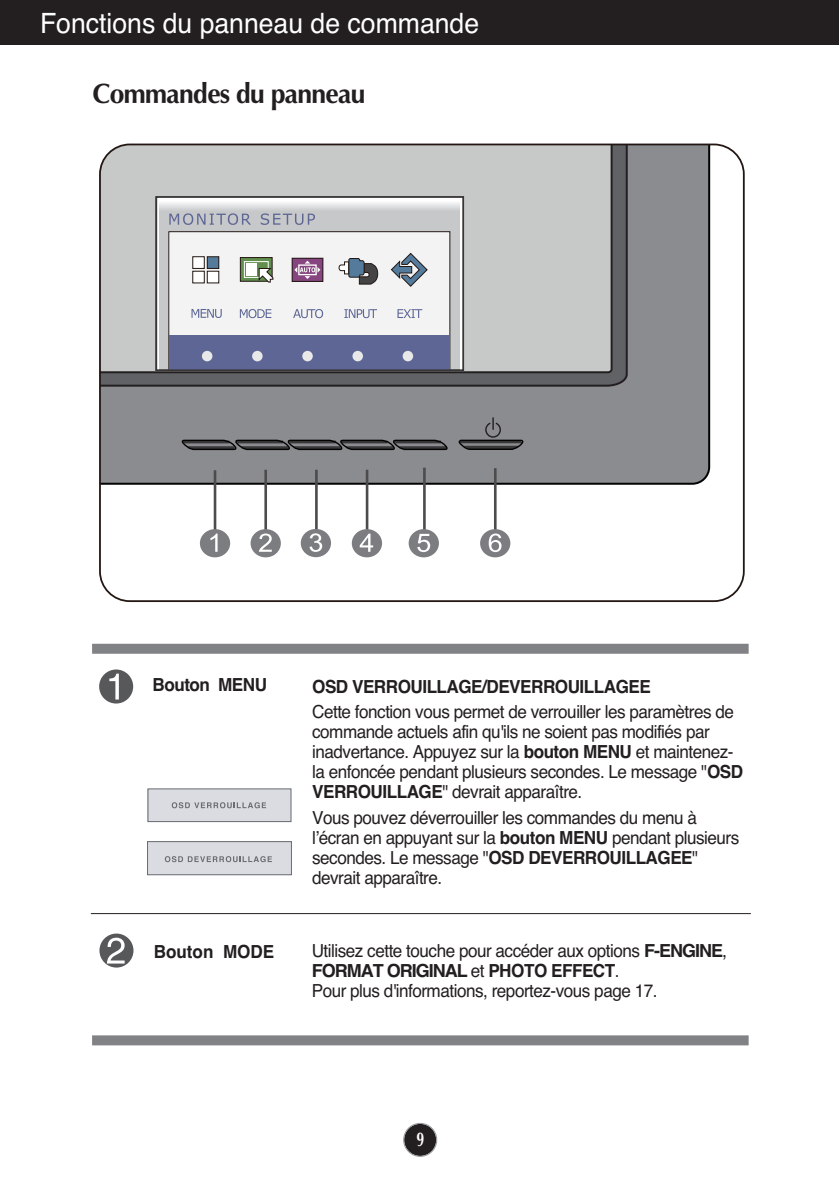
<style>
.page{position:relative;width:839px;height:1189px;background:#fff}
.page>*{position:absolute;margin:0;border:0;box-sizing:border-box;transform-origin:0 0}
.t1{font:28px "Helvetica";color:#fff;scale:.95 1}
.t2{font:700 28px "Optima";letter-spacing:-.03em;color:#231f20;scale:.95 1}
.t3{font:700 20px "Optima";color:#fff;scale:.7 1}
.t4{font:18px/20px "Helvetica";letter-spacing:-.03em;color:#231f20;scale:.95 1}
.t5{font:700 18px "Helvetica";letter-spacing:-.03em;color:#231f20;scale:.95 1}
.t6{font:700 18px "Helvetica";color:#231f20;scale:.95 1}
.s1{font-weight:700}
</style>
<div class="page">
<div style="left:404px;top:1124px;width:32px;height:32px;background:#231f20;border-radius:50%"></div>
<div style="left:403px;top:1123px;width:34px;height:34px;border:1px solid #939598;border-radius:50%"></div>
<div style="left:0;top:0;width:839px;height:45px;background:#231f20"></div>
<hr style="left:91px;top:913px;width:660px;height:1px;background:#231f20">
<div style="left:99px;top:933px;width:34px;height:34px;background:#57585a;border-radius:50%"></div>
<svg style="left:107px;top:937px;width:18px;height:26px"></svg>
<div style="left:99px;top:669px;width:34px;height:34px;background:#57585a;border-radius:50%"></div>
<svg style="left:109px;top:673px;width:10px;height:26px"></svg>
<div style="left:92px;top:644px;width:656px;height:10px;background:#808285"></div>
<div style="left:92px;top:1035px;width:656px;height:10px;background:#808285"></div>
<div style="left:148px;top:789px;width:143px;height:32px;background:#dadce2"></div>
<div style="left:147px;top:788px;width:144px;height:34px;border:1px solid #656c70"></div>
<div style="left:147px;top:841px;width:144px;height:33px;background:#dadce2"></div>
<div style="left:147px;top:841px;width:145px;height:34px;border:1px solid #656c70"></div>
<svg style="left:172px;top:802px;width:94px;height:6px"></svg>
<svg style="left:165px;top:856px;width:107px;height:6px"></svg>
<svg style="left:99px;top:143px;width:645px;height:459px"></svg>
<hr style="left:214px;top:470px;width:2px;height:78px;background:#4d4b4b">
<div style="left:200px;top:529px;width:30px;height:28px;background:#7c7d81;border-radius:50%"></div>
<svg style="left:210px;top:533px;width:7px;height:19px"></svg>
<hr style="left:494px;top:468px;width:2px;height:77px;background:#4d4b4b">
<hr style="left:423px;top:468px;width:3px;height:73px;background:#4d4b4b">
<hr style="left:264px;top:470px;width:3px;height:67px;background:#4d4b4b">
<hr style="left:315px;top:470px;width:3px;height:67px;background:#4d4b4b">
<hr style="left:366px;top:470px;width:2px;height:67px;background:#4d4b4b">
<div style="left:250px;top:529px;width:31px;height:28px;background:#7c7d81;border-radius:50%"></div>
<svg style="left:259px;top:533px;width:13px;height:19px"></svg>
<div style="left:301px;top:529px;width:30px;height:28px;background:#7c7d81;border-radius:50%"></div>
<svg style="left:309px;top:533px;width:13px;height:19px"></svg>
<div style="left:408px;top:529px;width:31px;height:28px;background:#7c7d81;border-radius:50%"></div>
<svg style="left:417px;top:534px;width:13px;height:18px"></svg>
<div style="left:480px;top:529px;width:30px;height:28px;background:#7c7d81;border-radius:50%"></div>
<svg style="left:488px;top:533px;width:13px;height:19px"></svg>
<div style="left:352px;top:529px;width:30px;height:28px;background:#7c7d81;border-radius:50%"></div>
<svg style="left:360px;top:533px;width:13px;height:19px"></svg>
<div style="left:156px;top:197px;width:307px;height:173px;background:#c7c8ca"></div>
<svg style="left:159px;top:199px;width:301px;height:10px;background:#ececed"></svg>
<hr style="left:156px;top:198px;width:3px;height:172px;background:#fff">
<hr style="left:460px;top:197px;width:3px;height:173px;background:#fff">
<div style="left:169px;top:232px;width:281px;height:138px;background:#f3f3f3"></div>
<div style="left:168px;top:231px;width:282px;height:139px;border:1px solid #221713"></div>
<svg style="left:169px;top:213px;width:82px;height:12px"></svg>
<svg style="left:261px;top:213px;width:54px;height:12px"></svg>
<div style="left:193px;top:257px;width:11px;height:11px;background:#fff"></div>
<div style="left:192px;top:256px;width:13px;height:13px;border:1px solid #221713"></div>
<div style="left:207px;top:257px;width:12px;height:11px;background:#547b9c"></div>
<div style="left:207px;top:256px;width:12px;height:13px;border:1px solid #221713"></div>
<div style="left:193px;top:271px;width:11px;height:12px;background:#fff"></div>
<div style="left:192px;top:271px;width:13px;height:12px;border:1px solid #221713"></div>
<div style="left:207px;top:271px;width:12px;height:12px;background:#fff"></div>
<div style="left:207px;top:271px;width:12px;height:12px;border:1px solid #221713"></div>
<svg style="left:239px;top:257px;width:35px;height:26px"></svg>
<div style="left:246px;top:263px;width:11px;height:13px;background:#fff"></div>
<div style="left:292px;top:258px;width:31px;height:23px;background:#86457f"></div>
<div style="left:292px;top:258px;width:31px;height:24px;border:1px solid #221713"></div>
<svg style="left:294px;top:261px;width:26px;height:18px"></svg>
<svg style="left:338px;top:258px;width:40px;height:27px"></svg>
<svg style="left:390px;top:252px;width:38px;height:35px"></svg>
<svg style="left:191px;top:309px;width:31px;height:9px"></svg>
<svg style="left:240px;top:309px;width:31px;height:9px"></svg>
<svg style="left:293px;top:309px;width:30px;height:9px"></svg>
<svg style="left:344px;top:309px;width:33px;height:9px"></svg>
<svg style="left:397px;top:309px;width:25px;height:9px"></svg>
<div style="left:169px;top:335px;width:280px;height:35px;background:#5d6695"></div>
<div style="left:202px;top:351px;width:10px;height:10px;background:#e8e8e9;border-radius:50%"></div>
<div style="left:252px;top:351px;width:10px;height:10px;background:#e8e8e9;border-radius:50%"></div>
<div style="left:302px;top:351px;width:11px;height:10px;background:#e8e8e9;border-radius:50%"></div>
<div style="left:352px;top:351px;width:11px;height:10px;background:#e8e8e9;border-radius:50%"></div>
<div style="left:402px;top:351px;width:11px;height:10px;background:#e8e8e9;border-radius:50%"></div>
<div style="left:155px;top:196px;width:309px;height:175px;border:2px solid #393735"></div>
<svg style="left:181px;top:416px;width:343px;height:36px;background:#757779"></svg>
<h1 class="t1" style="left:40px;top:13px;width:464px">Fonctions du panneau de commande</h1>
<h1 class="t2" style="left:93px;top:81px;width:289px">Commandes du panneau</h1>
<p class="t5" style="left:153px;top:678px;width:122px">Bouton MENU</p>
<p class="t5" style="left:312px;top:679px;width:358px">OSD VERROUILLAGE/DEVERROUILLAGEE</p>
<p class="t4" style="left:312px;top:703px;width:455px">Cette fonction vous permet de verrouiller les paramètres de commande actuels afin qu'ils ne soient pas modifiés par inadvertance. Appuyez sur la <span class="s1">bouton MENU</span> et maintenez&shy;la enfoncée pendant plusieurs secondes. Le message "<span class="s1">OSD VERROUILLAGE</span>" devrait apparaître.</p>
<p class="t4" style="left:312px;top:809px;width:451px">Vous pouvez déverrouiller les commandes du menu à l’écran en appuyant sur la <span class="s1">bouton MENU</span> pendant plusieurs secondes. Le message "<span class="s1">OSD DEVERROUILLAGEE</span>" devrait apparaître.</p>
<p class="t6" style="left:154px;top:945px;width:128px">Bouton MODE</p>
<p class="t4" style="left:312px;top:942px;width:438px">Utilisez cette touche pour accéder aux options <span class="s1">F-ENGINE</span>,<br><span class="s1">FORMAT ORIGINAL</span> et <span class="s1">PHOTO EFFECT</span>.<br>Pour plus d'informations, reportez-vous page 17.</p>
<p class="t3" style="left:416px;top:1131px;width:13px">9</p>
</div>
